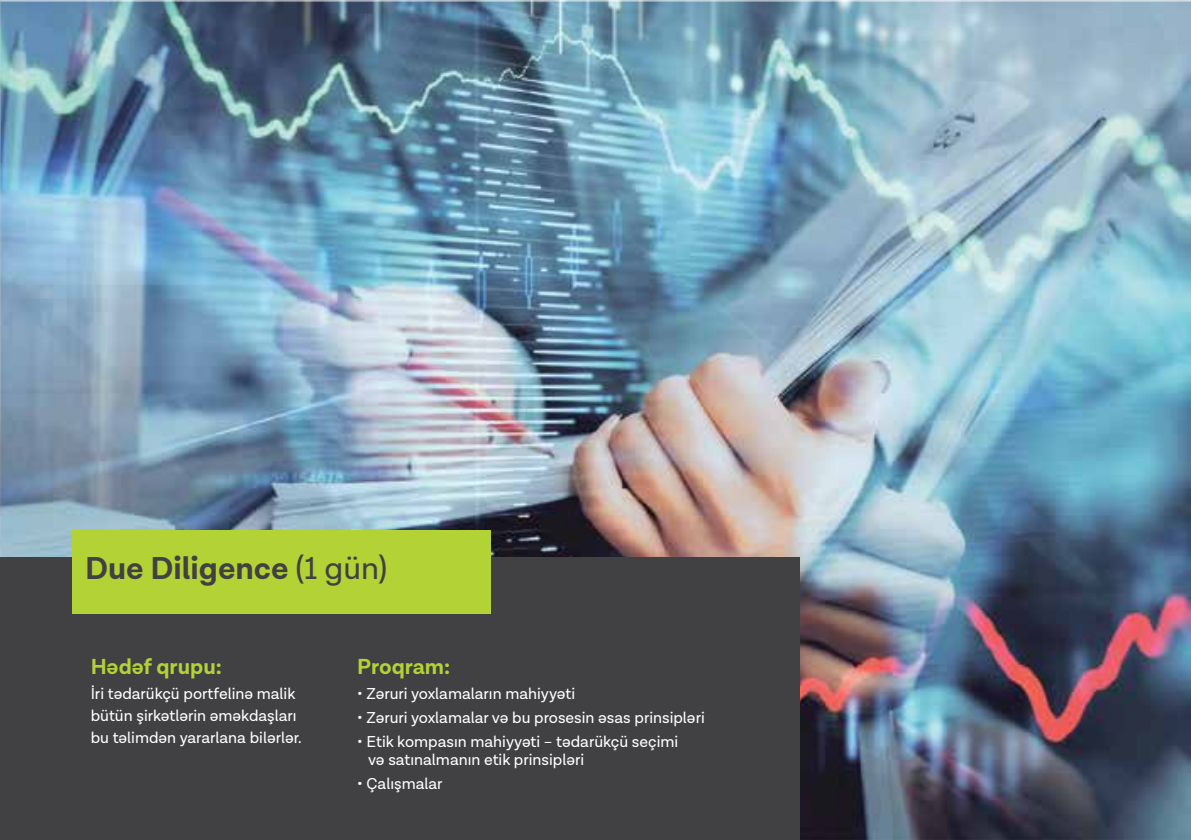
<style>
.page{position:relative;width:1191px;height:840px;background:#fff}
.page>*{position:absolute;margin:0;border:0;box-sizing:border-box;transform-origin:0 0}
.t1{font:700 32px "Lota Grotesque";color:#414042}
.t2{font:700 22px "Lota Grotesque";color:#b3d235}
.t3{font:16px/22px "Lota Grotesque";color:#fff}
.s1{font-weight:400}
</style>
<div class="page">
<img style="left:0;top:0;width:1191px;height:839px">
<div style="left:0;top:557px;width:799px;height:282px;background:#414042"></div>
<div style="left:72px;top:530px;width:418px;height:83px;background:#b3d235"></div>
<h1 class="t1" style="left:85px;top:549px;width:304px">Due Diligence <span class="s1">(1 gün)</span></h1>
<h2 class="t2" style="left:91px;top:653px;width:133px">Hədəf qrupu:</h2>
<h2 class="t2" style="left:357px;top:653px;width:95px">Proqram:</h2>
<p class="t3" style="left:91px;top:682px;width:212px">İri tədarükçü portfelinə malik bütün şirkətlərin əməkdaşları bu təlimdən yararlana bilərlər.</p>
<p class="t3" style="left:357px;top:682px;width:219px">• Zəruri yoxlamaların mahiyyəti</p>
<p class="t3" style="left:357px;top:706px;width:349px">• Zəruri yoxlamalar və bu prosesin əsas prinsipləri</p>
<p class="t3" style="left:368px;top:732px;width:312px;line-height:18px;text-indent:-11px">• Etik kompasın mahiyyəti – tədarükçü seçimi və satınalmanın etik prinsipləri</p>
<p class="t3" style="left:357px;top:772px;width:87px">• Çalışmalar</p>
</div>
